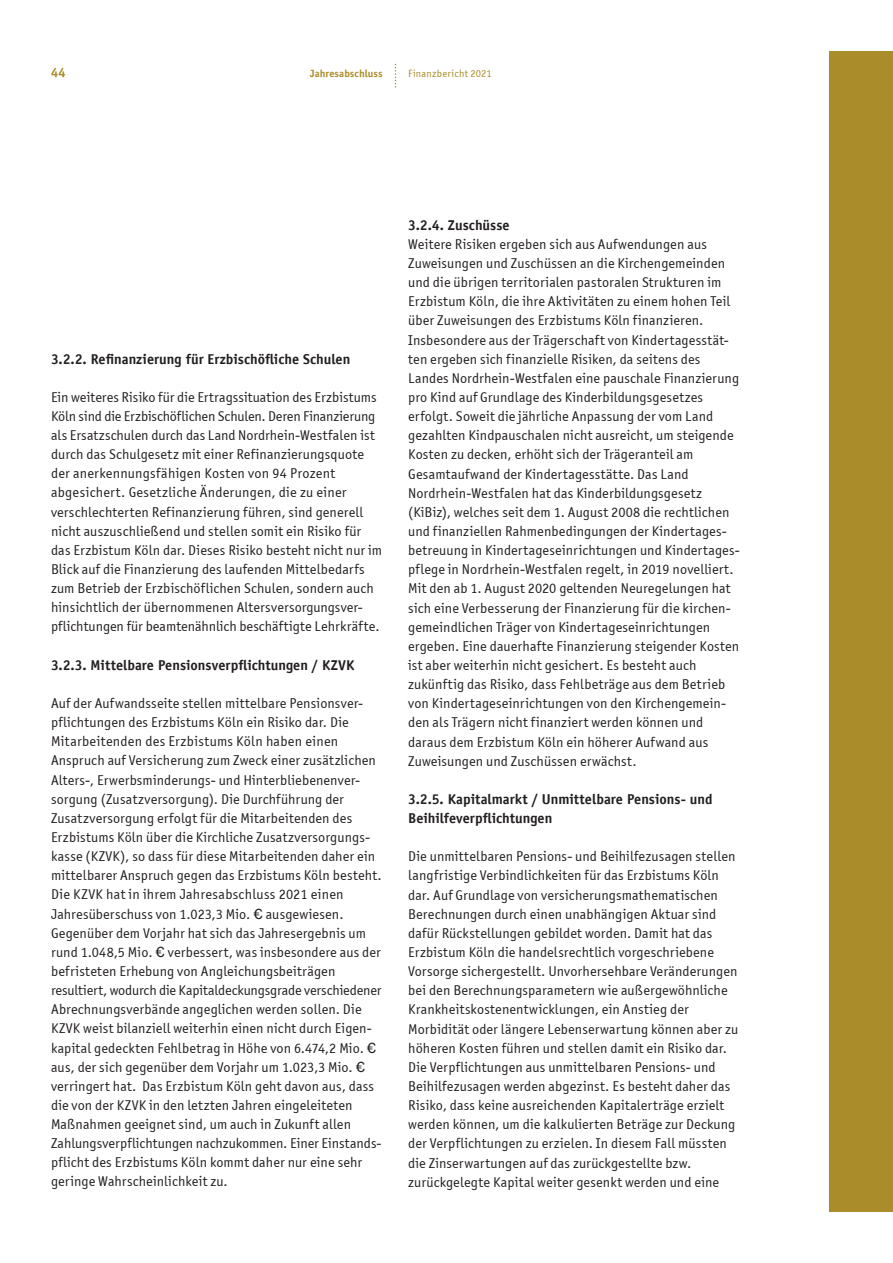
<style>
.page{position:relative;width:893px;height:1263px;background:#fff}
.page>*{position:absolute;margin:0;border:0;box-sizing:border-box;transform-origin:0 0}
.t1{font:14.25px/19.2px "Officina Sans ITCTT Book";letter-spacing:.01em;color:#231f20}
.t2{font:700 14.25px/19.2px "Officina Sans";color:#231f20}
.t3{font:13.5px "Officina Sans ITCTT Bold";color:#ab8c2b}
.t4{font:10.5px "Officina Sans ITCTT Book";letter-spacing:.02em;color:#ab8c2b}
.t5{font:10.5px "Officina Sans ITCTT Bold";letter-spacing:.01em;color:#ab8c2b}
.s1{font-family:"N Haas Grotesk TX Pro 55 Rg"}
.s2{font-family:"Officina Sans";font-weight:700}
</style>
<div class="page">
<div style="left:829px;top:51px;width:64px;height:1161px;background:#ab8c2b"></div>
<svg style="left:395px;top:64px;width:1px;height:24px"></svg>
<p class="t3" style="left:51px;top:64px;width:16px">44</p>
<p class="t5" style="left:310px;top:66px;width:74px">Jahresabschluss</p>
<p class="t4" style="left:408px;top:67px;width:85px">Finanzbericht 2021</p>
<p class="t2" style="left:51px;top:350px;width:301px">3.2.2. Refinanzierung für Erzbischöfliche Schulen</p>
<p class="t1" style="left:51px;top:387px;width:333px">Ein weiteres Risiko für die Ertragssituation des Erzbistums Köln sind die Erzbischöflichen Schulen. Deren Finanzierung als Ersatzschulen durch das Land Nordrhein-Westfalen ist durch das Schulgesetz mit einer Refinanzierungsquote der anerkennungsfähigen Kosten von 94 Prozent abgesichert. Gesetzliche Änderungen, die zu einer verschlechterten Refinanzierung führen, sind generell nicht auszuschließend und stellen somit ein Risiko für das Erzbistum Köln dar. Dieses Risiko besteht nicht nur im Blick auf die Finanzierung des laufenden Mittelbedarfs zum Betrieb der Erzbischöflichen Schulen, sondern auch hinsichtlich der übernommenen Altersversorgungsver&shy;pflichtungen für beamtenähnlich beschäftigte Lehrkräfte.</p>
<p class="t2" style="left:51px;top:656px;width:305px">3.2.3. Mittelbare Pensionsverpflichtungen / KZVK</p>
<p class="t1" style="left:51px;top:693px;width:332px">Auf der Aufwandsseite stellen mittelbare Pensionsver&shy;pflichtungen des Erzbistums Köln ein Risiko dar. Die Mitarbeitenden des Erzbistums Köln haben einen Anspruch auf Versicherung zum Zweck einer zusätzlichen Alters-, Erwerbsminderungs- und Hinterbliebenenver&shy;sorgung (Zusatzversorgung). Die Durchführung der Zusatzversorgung erfolgt für die Mitarbeitenden des Erzbistums Köln über die Kirchliche Zusatzversorgungs&shy;kasse (KZVK), so dass für diese Mitarbeitenden daher ein mittelbarer Anspruch gegen das Erzbistums Köln besteht.<br>Die KZVK hat in ihrem Jahresabschluss 2021 einen Jahresüberschuss von 1.023,3 Mio. <span class="s1">€</span> ausgewiesen.<br>Gegenüber dem Vorjahr hat sich das Jahresergebnis um rund 1.048,5 Mio. <span class="s1">€</span> verbessert, was insbesondere aus der befristeten Erhebung von Angleichungsbeiträgen resultiert, wodurch die Kapitaldeckungsgrade verschiedener Abrechnungsverbände angeglichen werden sollen. Die KZVK weist bilanziell weiterhin einen nicht durch Eigen&shy;kapital gedeckten Fehlbetrag in Höhe von 6.474,2 Mio. <span class="s1">€ </span>aus, der sich gegenüber dem Vorjahr um 1.023,3 Mio. <span class="s1">€ </span>verringert hat. Das Erzbistum Köln geht davon aus, dass die von der KZVK in den letzten Jahren eingeleiteten Maßnahmen geeignet sind, um auch in Zukunft allen Zahlungsverpflichtungen nachzukommen. Einer Einstands&shy;pflicht des Erzbistums Köln kommt daher nur eine sehr geringe Wahrscheinlichkeit zu.</p>
<p class="t1" style="left:408px;top:215px;width:333px"><span class="s2">3.2.4. Zuschüsse<br></span>Weitere Risiken ergeben sich aus Aufwendungen aus Zuweisungen und Zuschüssen an die Kirchengemeinden und die übrigen territorialen pastoralen Strukturen im Erzbistum Köln, die ihre Aktivitäten zu einem hohen Teil über Zuweisungen des Erzbistums Köln finanzieren.<br>Insbesondere aus der Trägerschaft von Kindertagesstät&shy;ten ergeben sich finanzielle Risiken, da seitens des Landes Nordrhein-Westfalen eine pauschale Finanzierung pro Kind auf Grundlage des Kinderbildungsgesetzes erfolgt. Soweit die jährliche Anpassung der vom Land gezahlten Kindpauschalen nicht ausreicht, um steigende Kosten zu decken, erhöht sich der Trägeranteil am Gesamtaufwand der Kindertagesstätte. Das Land Nordrhein-Westfalen hat das Kinderbildungsgesetz (KiBiz), welches seit dem 1. August 2008 die rechtlichen und finanziellen Rahmenbedingungen der Kindertages&shy;betreuung in Kindertageseinrichtungen und Kindertages&shy;pflege in Nordrhein-Westfalen regelt, in 2019 novelliert.<br>Mit den ab 1. August 2020 geltenden Neuregelungen hat sich eine Verbesserung der Finanzierung für die kirchen&shy;gemeindlichen Träger von Kindertageseinrichtungen ergeben. Eine dauerhafte Finanzierung steigender Kosten ist aber weiterhin nicht gesichert. Es besteht auch zukünftig das Risiko, dass Fehlbeträge aus dem Betrieb von Kindertageseinrichtungen von den Kirchengemein&shy;den als Trägern nicht finanziert werden können und daraus dem Erzbistum Köln ein höherer Aufwand aus Zuweisungen und Zuschüssen erwächst.</p>
<p class="t2" style="left:408px;top:791px;width:306px">3.2.5. Kapitalmarkt / Unmittelbare Pensions- und<br>Beihilfeverpflichtungen</p>
<p class="t1" style="left:408px;top:847px;width:331px">Die unmittelbaren Pensions- und Beihilfezusagen stellen langfristige Verbindlichkeiten für das Erzbistums Köln dar. Auf Grundlage von versicherungsmathematischen Berechnungen durch einen unabhängigen Aktuar sind dafür Rückstellungen gebildet worden. Damit hat das Erzbistum Köln die handelsrechtlich vorgeschriebene Vorsorge sichergestellt. Unvorhersehbare Veränderungen bei den Berechnungsparametern wie außergewöhnliche Krankheitskostenentwicklungen, ein Anstieg der Morbidität oder längere Lebenserwartung können aber zu höheren Kosten führen und stellen damit ein Risiko dar.<br>Die Verpflichtungen aus unmittelbaren Pensions- und Beihilfezusagen werden abgezinst. Es besteht daher das Risiko, dass keine ausreichenden Kapitalerträge erzielt werden können, um die kalkulierten Beträge zur Deckung der Verpflichtungen zu erzielen. In diesem Fall müssten die Zinserwartungen auf das zurückgestellte bzw. zurückgelegte Kapital weiter gesenkt werden und eine</p>
</div>
